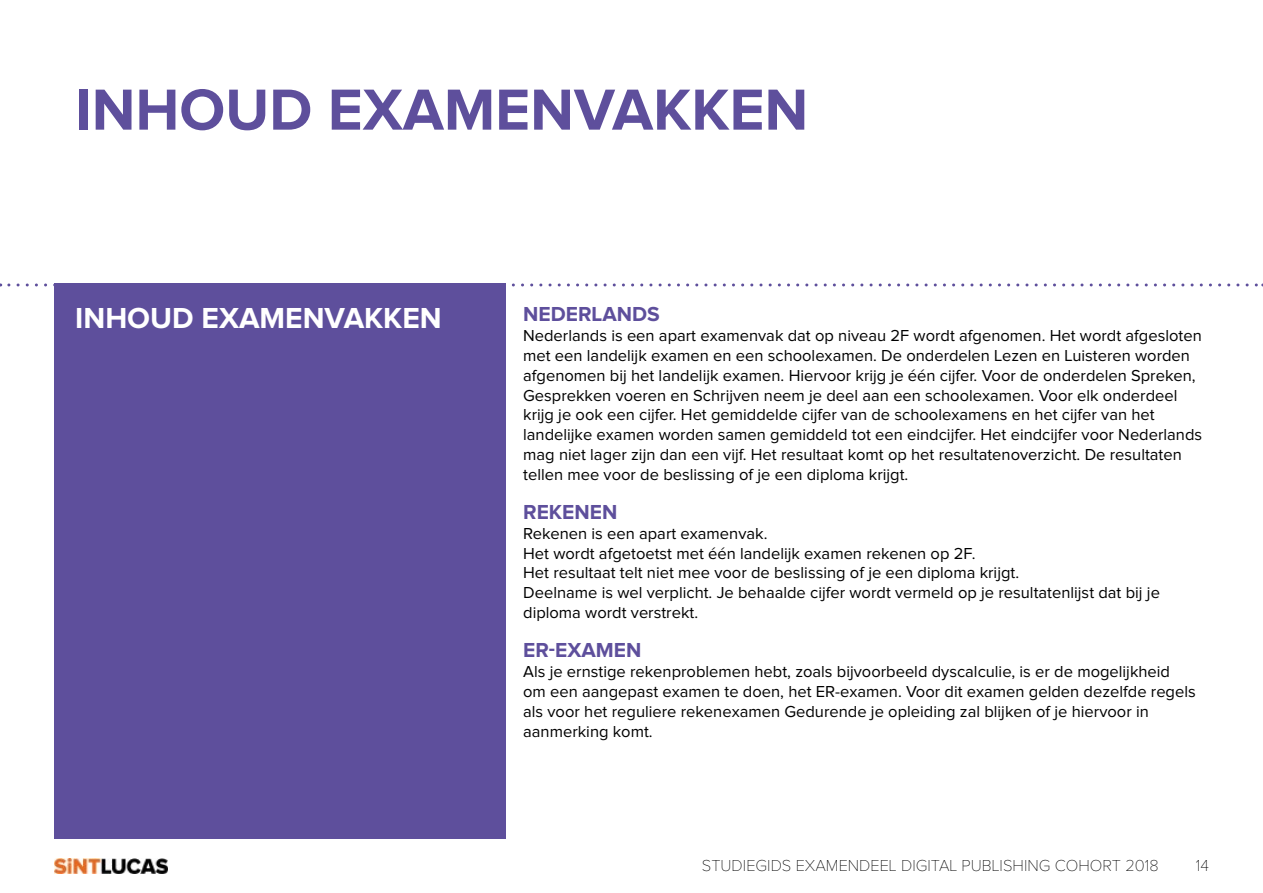
<style>
.page{position:relative;width:1263px;height:893px;background:#fff}
.page>*{position:absolute;margin:0;border:0;box-sizing:border-box;transform-origin:0 0}
.t1{font:700 60px "Proxima Nova";color:#5e4f9c}
.t2{font:700 30px "Proxima Nova";color:#fff}
.t3{font:700 21px "Proxima Nova";color:#5e4f9c}
.t4{font:16.5px/19.8px "Proxima Nova";color:#000}
.t5{font:100 16.5px "Proxima Nova";color:#000}
</style>
<div class="page">
<img style="left:54px;top:858px;width:114px;height:15px">
<div style="left:54px;top:283px;width:451px;height:556px;background:#5e4f9c"></div>
<svg style="left:9px;top:283px;width:1254px;height:3px"></svg>
<h1 class="t1" style="left:75px;top:82px;width:734px">INHOUD EXAMENVAKKEN</h1>
<h2 class="t2" style="left:75px;top:305px;width:368px">INHOUD EXAMENVAKKEN</h2>
<p class="t3" style="left:523px;top:305px;width:138px">NEDERLANDS</p>
<p class="t4" style="left:523px;top:326px;width:680px">Nederlands is een apart examenvak dat op niveau 2F wordt afgenomen. Het wordt afgesloten met een landelijk examen en een schoolexamen. De onderdelen Lezen en Luisteren worden afgenomen bij het landelijk examen. Hiervoor krijg je één cijfer. Voor de onderdelen Spreken, Gesprekken voeren en Schrijven neem je deel aan een schoolexamen. Voor elk onderdeel krijg je ook een cijfer. Het gemiddelde cijfer van de schoolexamens en het cijfer van het landelijke examen worden samen gemiddeld tot een eindcijfer. Het eindcijfer voor Nederlands mag niet lager zijn dan een vijf. Het resultaat komt op het resultatenoverzicht. De resultaten tellen mee voor de beslissing of je een diploma krijgt.</p>
<p class="t3" style="left:523px;top:502px;width:96px">REKENEN</p>
<p class="t4" style="left:523px;top:524px;width:638px">Rekenen is een apart examenvak.<br>Het wordt afgetoetst met één landelijk examen rekenen op 2F.<br>Het resultaat telt niet mee voor de beslissing of je een diploma krijgt.<br>Deelname is wel verplicht. Je behaalde cijfer wordt vermeld op je resultatenlijst dat bij je diploma wordt verstrekt.</p>
<p class="t3" style="left:523px;top:641px;width:120px">ER-EXAMEN</p>
<p class="t4" style="left:523px;top:662px;width:674px">Als je ernstige rekenproblemen hebt, zoals bijvoorbeeld dyscalculie, is er de mogelijkheid om een aangepast examen te doen, het ER-examen. Voor dit examen gelden dezelfde regels als voor het reguliere rekenexamen Gedurende je opleiding zal blijken of je hiervoor in aanmerking komt.</p>
<p class="t5" style="left:702px;top:858px;width:458px">STUDIEGIDS EXAMENDEEL DIGITAL PUBLISHING COHORT 2018</p>
<p class="t5" style="left:1196px;top:858px;width:15px">14</p>
</div>
